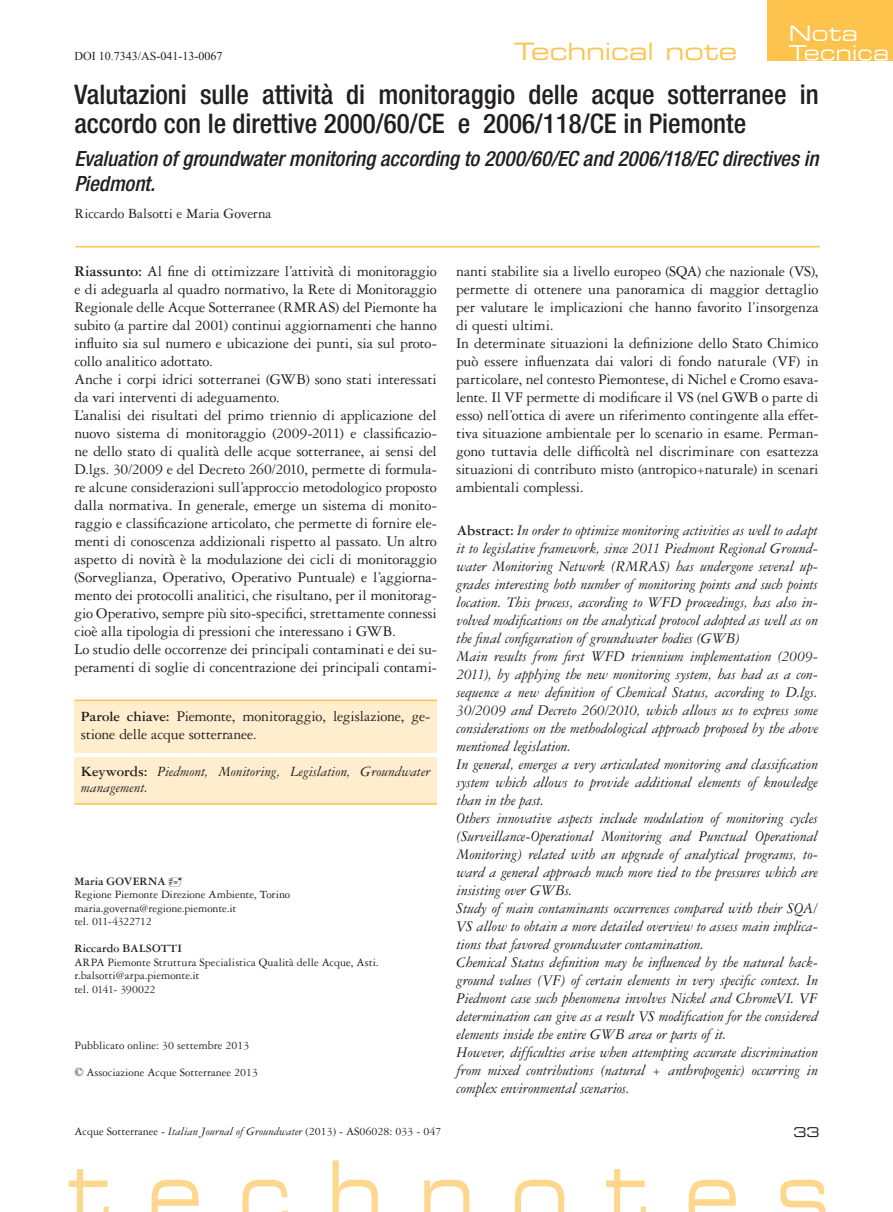
<style>
.page{position:relative;width:893px;height:1212px;background:#fff}
.page>*{position:absolute;margin:0;border:0;box-sizing:border-box;transform-origin:0 0}
.t1{font:500 condensed 27px/28.5px "Helvetica Neue LT Std";color:#231f20}
.t2{font:24px "Eurostile LT Std Ex 2";letter-spacing:-.005em;color:#fec34d}
.t3{font:italic 500 condensed 21px/25.2px "Helvetica Neue LT Std";color:#231f20}
.t4{font:15.75px/18px "Garamond 3 LT Std";letter-spacing:-.01em;color:#231f20}
.t5{font:italic 15.75px/18px "Garamond 3 LT Std";letter-spacing:-.005em;color:#231f20}
.t6{font:italic 15px/16.5px "Garamond 3 LT Std";letter-spacing:-.005em;color:#231f20}
.t7{font:15px "Garamond 3 LT Std";letter-spacing:-.005em;color:#231f20}
.t8{font:13.5px "Eurostile LT Std Ex 2";color:#231f20}
.t9{font:12px/13.5px "Garamond 3 LT Std";color:#231f20}
.t10{font:700 12px "Garamond 3 LT Std";letter-spacing:.01em;color:#231f20}
.t11{font:12px "Times New Roman";color:#231f20}
.s1{font-weight:700}
.s2{font-weight:700;font-size:15px}
.s3{font-weight:700;font-style:normal}
.s4{font-family:"Times New Roman"}
.s5{font-weight:700;font-style:normal;font-size:15px}
.s6{font-style:italic}
</style>
<div class="page">
<svg style="left:69px;top:1160px;width:757px;height:52px"></svg>
<hr style="left:76px;top:246px;width:744px;height:1px;background:#fec34d">
<div style="left:74px;top:701px;width:363px;height:52px;background:#feeece"></div>
<div style="left:74px;top:757px;width:363px;height:47px;background:#feeece"></div>
<hr style="left:74px;top:699px;width:363px;height:2px;background:#fec34d">
<hr style="left:74px;top:803px;width:363px;height:1px;background:#fec34d">
<div style="left:767px;top:0;width:126px;height:61px;background:#fec34d"></div>
<svg style="left:789px;top:26px;width:99px;height:35px"></svg>
<h2 class="t2" style="left:514px;top:35px;width:225px">Technical note</h2>
<p class="t11" style="left:74px;top:48px;width:149px">DOI 10.7343/AS-041-13-0067</p>
<h1 class="t1" style="left:74px;top:80px;width:746px">Valutazioni sulle attività di monitoraggio delle acque sotterranee in accordo con le direttive 2000/60/CE e 2006/118/CE in Piemonte</h1>
<h3 class="t3" style="left:74px;top:146px;width:745px">Evaluation of groundwater monitoring according to 2000/60/EC and 2006/118/EC directives in<br>Piedmont.</h3>
<p class="t7" style="left:74px;top:205px;width:199px">Riccardo Balsotti e Maria Governa</p>
<p class="t4" style="left:74px;top:262px;width:364px"><span class="s1">Riassunto:</span> Al fine di ottimizzare l’attività di monitoraggio e di adeguarla al quadro normativo, la Rete di Monitoraggio Regionale delle Acque Sotterranee (RMRAS) del Piemonte ha subito (a partire dal 2001) continui aggiornamenti che hanno influito sia sul numero e ubicazione dei punti, sia sul proto&shy;collo analitico adottato.<br>Anche i corpi idrici sotterranei (GWB) sono stati interessati da vari interventi di adeguamento.<br>L’analisi dei risultati del primo triennio di applicazione del nuovo sistema di monitoraggio (2009-2011) e classificazio&shy;ne dello stato di qualità delle acque sotterranee, ai sensi del D.lgs. 30/2009 e del Decreto 260/2010, permette di formula&shy;re alcune considerazioni sull’approccio metodologico proposto dalla normativa. In generale, emerge un sistema di monito&shy;raggio e classificazione articolato, che permette di fornire ele&shy;menti di conoscenza addizionali rispetto al passato. Un altro aspetto di novità è la modulazione dei cicli di monitoraggio (Sorveglianza, Operativo, Operativo Puntuale) e l’aggiorna&shy;mento dei protocolli analitici, che risultano, per il monitorag&shy;gio Operativo, sempre più sito-specifici, strettamente connessi cioè alla tipologia di pressioni che interessano i GWB.<br>Lo studio delle occorrenze dei principali contaminati e dei su&shy;peramenti di soglie di concentrazione dei principali contami-</p>
<p class="t4" style="left:81px;top:707px;width:351px"><span class="s2">Parole chiave:</span> Piemonte, monitoraggio, legislazione, ge&shy;stione delle acque sotterranee.</p>
<p class="t6" style="left:81px;top:763px;width:351px"><span class="s3">Keywords:</span> Piedmont, Monitoring, Legislation, Groundwater management.</p>
<p class="t10" style="left:74px;top:874px;width:93px">Maria GOVERNA</p>
<p class="t9" style="left:74px;top:888px;width:217px">Regione Piemonte Direzione Ambiente, Torino maria.governa@regione.piemonte.it<br>tel. 011-4322712</p>
<p class="t10" style="left:74px;top:942px;width:109px">Riccardo BALSOTTI</p>
<p class="t9" style="left:74px;top:955px;width:306px">ARPA Piemonte Struttura Specialistica Qualità delle Acque, Asti. r.balsotti@arpa.piemonte.it<br>tel. 0141- 390022</p>
<p class="t9" style="left:74px;top:1039px;width:176px">Pubblicato online: 30 settembre 2013</p>
<p class="t9" style="left:74px;top:1066px;width:185px"><span class="s4">©</span> Associazione Acque Sotterranee 2013</p>
<p class="t4" style="left:456px;top:262px;width:364px">nanti stabilite sia a livello europeo (SQA) che nazionale (VS), permette di ottenere una panoramica di maggior dettaglio per valutare le implicazioni che hanno favorito l’insorgenza di questi ultimi.<br>In determinate situazioni la definizione dello Stato Chimico può essere influenzata dai valori di fondo naturale (VF) in particolare, nel contesto Piemontese, di Nichel e Cromo esava&shy;lente. Il VF permette di modificare il VS (nel GWB o parte di esso) nell’ottica di avere un riferimento contingente alla effet&shy;tiva situazione ambientale per lo scenario in esame. Perman&shy;gono tuttavia delle difficoltà nel discriminare con esattezza situazioni di contributo misto (antropico+naturale) in scenari ambientali complessi.</p>
<p class="t5" style="left:457px;top:522px;width:363px"><span class="s5">Abstract:</span> In order to optimize monitoring activities as well to adapt it to legislative framework, since 2011 Piedmont Regional Ground&shy;water Monitoring Network (RMRAS) has undergone several up&shy;grades interesting both number of monitoring points and such points location. This process, according to WFD proceedings, has also in&shy;volved modifications on the analytical protocol adopted as well as on the final configuration of groundwater bodies (GWB)<br>Main results from first WFD triennium implementation (2009- 2011), by applying the new monitoring system, has had as a con&shy;sequence a new definition of Chemical Status, according to D.lgs.<br>30/2009 and Decreto 260/2010, which allows us to express some considerations on the methodological approach proposed by the above mentioned legislation.<br>In general, emerges a very articulated monitoring and classification system which allows to provide additional elements of knowledge than in the past.<br>Others innovative aspects include modulation of monitoring cycles (Surveillance-Operational Monitoring and Punctual Operational Monitoring) related with an upgrade of analytical programs, to&shy;ward a general approach much more tied to the pressures which are insisting over GWBs.<br>Study of main contaminants occurrences compared with their SQA/ VS allow to obtain a more detailed overview to assess main implica&shy;tions that favored groundwater contamination.<br>Chemical Status definition may be influenced by the natural back&shy;ground values (VF) of certain elements in very specific context. In Piedmont case such phenomena involves Nickel and ChromeVI. VF determination can give as a result VS modification for the considered elements inside the entire GWB area or parts of it.<br>However, difficulties arise when attempting accurate discrimination from mixed contributions (natural + anthropogenic) occurring in complex environmental scenarios.</p>
<p class="t9" style="left:74px;top:1124px;width:368px">Acque Sotterranee - <span class="s6">Italian Journal of Groundwater</span> (2013) - AS06028: 033 - 047</p>
<p class="t8" style="left:794px;top:1123px;width:28px">33</p>
</div>
